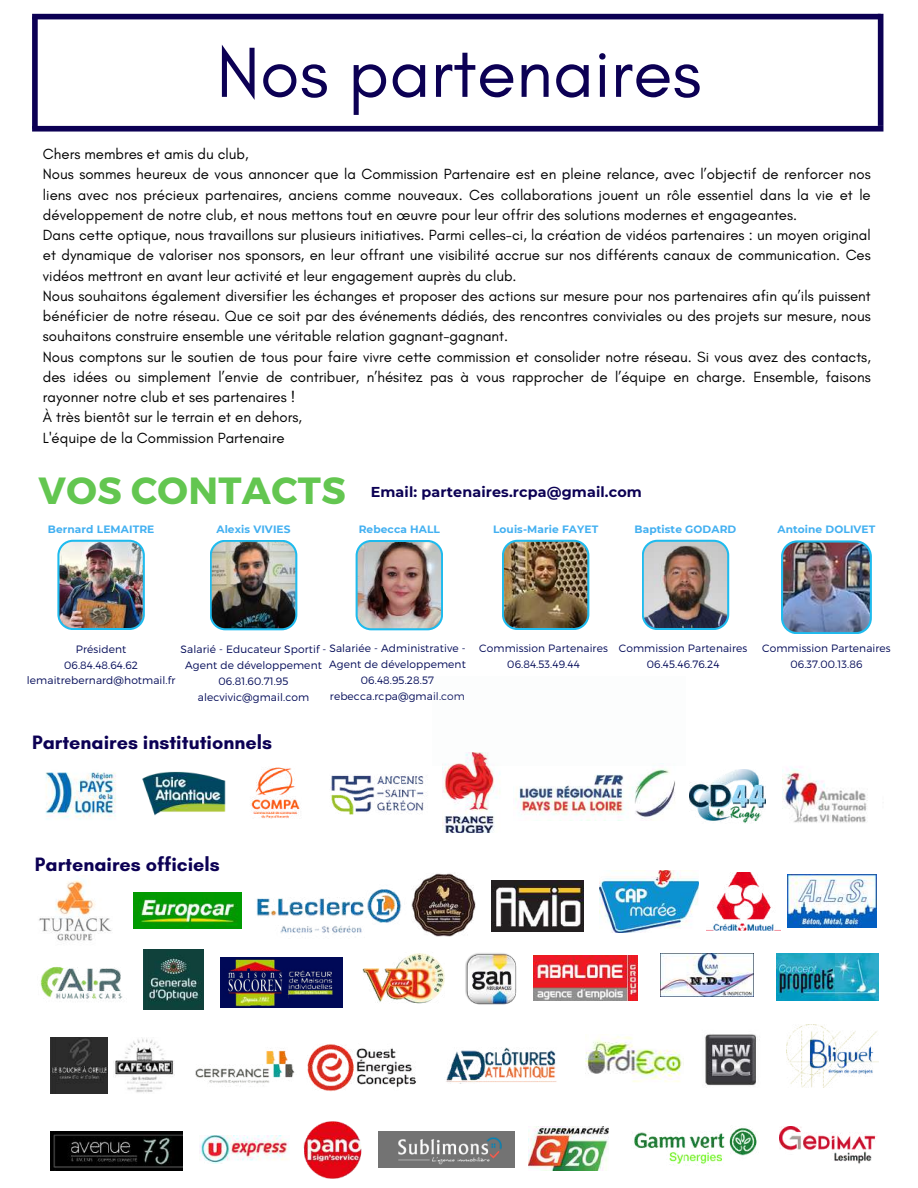
<style>
.page{position:relative;width:918px;height:1188px;background:#fff}
.page>*{position:absolute;margin:0;border:0;box-sizing:border-box;transform-origin:0 0}
.t1{font:72.3px "Glacial Indifference";color:#0c0054}
.t2{font:700 37.8px "Montserrat";letter-spacing:.01em;color:#63c650}
.t3{font:700 19.8px "Glacial Indifference";color:#0c0054}
.t4{font:15px/20.2px "Glacial Indifference";color:#000}
.t5{font:700 14.25px "Montserrat";letter-spacing:.01em;color:#0c0054}
.t6{font:300 10.65px/15.9px "Montserrat";letter-spacing:.01em;color:#000957;text-align:center}
.t7{font:700 10.65px "Montserrat";letter-spacing:.01em;color:#43b0f1}
</style>
<div class="page">
<img style="left:303px;top:1121px;width:59px;height:58px">
<img style="left:446px;top:1048px;width:111px;height:36px">
<img style="left:661px;top:953px;width:92px;height:44px">
<img style="left:362px;top:953px;width:83px;height:51px">
<img style="left:330px;top:775px;width:94px;height:40px">
<img style="left:45px;top:772px;width:71px;height:48px">
<img style="left:491px;top:881px;width:93px;height:51px">
<img style="left:704px;top:1034px;width:56px;height:54px">
<img style="left:40px;top:966px;width:83px;height:35px">
<img style="left:307px;top:1044px;width:109px;height:47px">
<img style="left:465px;top:953px;width:52px;height:52px">
<img style="left:144px;top:949px;width:60px;height:60px">
<img style="left:515px;top:769px;width:160px;height:52px">
<img style="left:634px;top:1127px;width:123px;height:38px">
<img style="left:706px;top:872px;width:74px;height:59px">
<img style="left:776px;top:953px;width:103px;height:47px">
<img style="left:195px;top:1050px;width:100px;height:36px">
<img style="left:534px;top:956px;width:103px;height:45px">
<img style="left:142px;top:771px;width:83px;height:44px">
<img style="left:51px;top:1038px;width:56px;height:56px">
<img style="left:115px;top:1038px;width:59px;height:55px">
<img style="left:256px;top:889px;width:146px;height:45px">
<img style="left:586px;top:1036px;width:98px;height:46px">
<img style="left:779px;top:1126px;width:98px;height:38px">
<img style="left:411px;top:873px;width:64px;height:63px">
<img style="left:600px;top:871px;width:99px;height:62px">
<img style="left:787px;top:875px;width:89px;height:53px">
<img style="left:443px;top:766px;width:57px;height:66px">
<img style="left:39px;top:880px;width:73px;height:61px">
<img style="left:528px;top:1127px;width:80px;height:43px">
<img style="left:199px;top:1136px;width:90px;height:28px">
<img style="left:133px;top:893px;width:108px;height:36px">
<img style="left:787px;top:1025px;width:92px;height:63px">
<div style="left:378px;top:1131px;width:137px;height:37px;background:#737373"></div>
<img style="left:398px;top:1137px;width:104px;height:28px">
<img style="left:51px;top:1131px;width:132px;height:39px">
<img style="left:250px;top:767px;width:50px;height:52px">
<div style="left:220px;top:957px;width:123px;height:50px;background:#000957"></div>
<img style="left:224px;top:959px;width:112px;height:49px">
<img style="left:783px;top:767px;width:85px;height:56px">
<img style="left:690px;top:769px;width:75px;height:54px">
<div style="left:32px;top:126px;width:851px;height:6px;background:#0c0054"></div>
<div style="left:32px;top:14px;width:849px;height:5px;background:#0c0054"></div>
<div style="left:878px;top:14px;width:5px;height:112px;background:#0c0054"></div>
<div style="left:32px;top:17px;width:6px;height:112px;background:#0c0054"></div>
<img style="left:57px;top:540px;width:88px;height:90px">
<img style="left:210px;top:540px;width:87px;height:90px">
<img style="left:356px;top:540px;width:87px;height:90px">
<img style="left:502px;top:540px;width:87px;height:90px">
<img style="left:642px;top:540px;width:87px;height:90px">
<img style="left:781px;top:540px;width:91px;height:94px">
<h1 class="t1" style="left:216px;top:28px;width:487px">Nos partenaires</h1>
<p class="t4" style="left:43px;top:144px;width:829px">Chers membres et amis du club,<br>Nous sommes heureux de vous annoncer que la Commission Partenaire est en pleine relance, avec l’objectif de renforcer nos liens avec nos précieux partenaires, anciens comme nouveaux. Ces collaborations jouent un rôle essentiel dans la vie et le développement de notre club, et nous mettons tout en œuvre pour leur offrir des solutions modernes et engageantes.<br>Dans cette optique, nous travaillons sur plusieurs initiatives. Parmi celles-ci, la création de vidéos partenaires : un moyen original et dynamique de valoriser nos sponsors, en leur offrant une visibilité accrue sur nos différents canaux de communication. Ces vidéos mettront en avant leur activité et leur engagement auprès du club.<br>Nous souhaitons également diversifier les échanges et proposer des actions sur mesure pour nos partenaires afin qu’ils puissent bénéficier de notre réseau. Que ce soit par des événements dédiés, des rencontres conviviales ou des projets sur mesure, nous souhaitons construire ensemble une véritable relation gagnant-gagnant.<br>Nous comptons sur le soutien de tous pour faire vivre cette commission et consolider notre réseau. Si vous avez des contacts, des idées ou simplement l’envie de contribuer, n’hésitez pas à vous rapprocher de l’équipe en charge. Ensemble, faisons rayonner notre club et ses partenaires !<br>À très bientôt sur le terrain et en dehors,<br>L'équipe de la Commission Partenaire</p>
<h2 class="t2" style="left:39px;top:466px;width:309px">VOS CONTACTS</h2>
<p class="t7" style="left:48px;top:523px;width:108px">Bernard LEMAITRE</p>
<p class="t7" style="left:216px;top:523px;width:76px">Alexis VIVIES</p>
<p class="t5" style="left:371px;top:483px;width:273px">Email: partenaires.rcpa@gmail.com</p>
<p class="t7" style="left:359px;top:523px;width:83px">Rebecca HALL</p>
<p class="t7" style="left:493px;top:523px;width:107px">Louis-Marie FAYET</p>
<p class="t7" style="left:635px;top:523px;width:103px">Baptiste GODARD</p>
<p class="t7" style="left:777px;top:523px;width:99px">Antoine DOLIVET</p>
<p class="t6" style="left:329px;top:640px;width:138px">Salariée - Administrative -<br>Agent de développement<br>06.48.95.28.57 rebecca.rcpa@gmail.com</p>
<p class="t6" style="left:27px;top:641px;width:150px;line-height:15.5px">Président<br>06.84.48.64.62 lemaitrebernard@hotmail.fr</p>
<p class="t6" style="left:181px;top:641px;width:147px">Salarié - Educateur Sportif -<br>Agent de développement<br>06.81.60.71.95 alecvivic@gmail.com</p>
<h3 class="t3" style="left:32px;top:730px;width:241px">Partenaires institutionnels</h3>
<p class="t6" style="left:479px;top:640px;width:130px">Commission Partenaires<br>06.84.53.49.44</p>
<p class="t6" style="left:619px;top:640px;width:130px">Commission Partenaires<br>06.45.46.76.24</p>
<p class="t6" style="left:762px;top:640px;width:130px">Commission Partenaires<br>06.37.00.13.86</p>
<h3 class="t3" style="left:35px;top:852px;width:187px">Partenaires officiels</h3>
</div>
